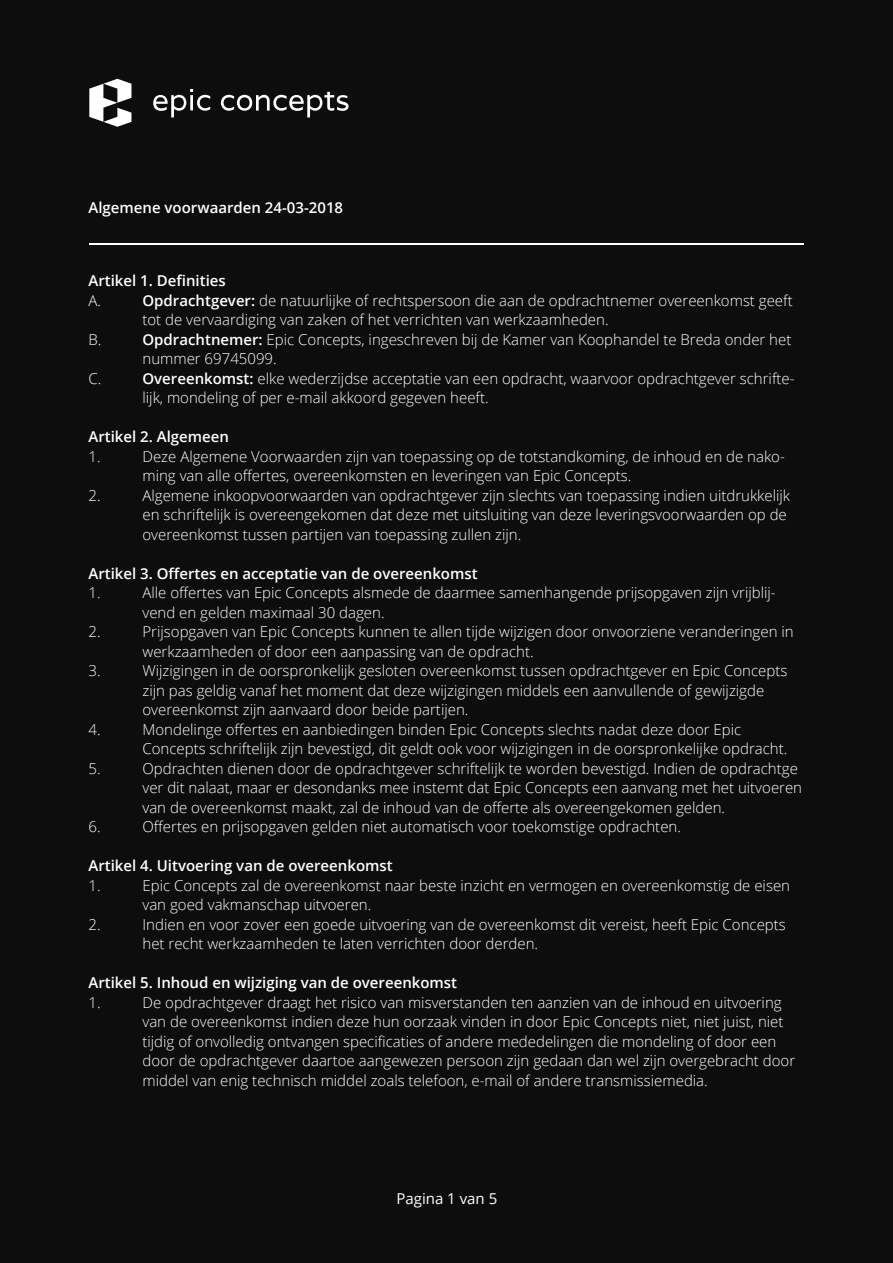
<style>
.page{position:relative;width:893px;height:1263px;background:#0d0d0d}
.page>*{position:absolute;margin:0;border:0;box-sizing:border-box;transform-origin:0 0}
.t1{font:300 15px/19.5px "Open Sans";color:#fff}
.t2{font:600 15px "Open Sans";color:#fff}
.t3{font:15px "Open Sans";color:#fff}
.s1{font-weight:600}
</style>
<div class="page">
<hr style="left:89px;top:243px;width:715px;height:2px;background:#fff">
<svg style="left:153px;top:89px;width:57px;height:28px"></svg>
<svg style="left:221px;top:92px;width:128px;height:25px"></svg>
<svg style="left:89px;top:79px;width:42px;height:48px"></svg>
<p class="t2" style="left:88px;top:197px;width:256px">Algemene voorwaarden 24-03-2018</p>
<p class="t2" style="left:88px;top:271px;width:139px">Artikel 1. Definities</p>
<p class="t1" style="left:88px;top:290px;width:14px">A.</p>
<p class="t1" style="left:142px;top:290px;width:652px"><span class="s1">Opdrachtgever:</span> de natuurlijke of rechtspersoon die aan de opdrachtnemer overeenkomst geeft tot de vervaardiging van zaken of het verrichten van werkzaamheden.</p>
<p class="t1" style="left:88px;top:329px;width:14px">B.</p>
<p class="t1" style="left:142px;top:329px;width:650px"><span class="s1">Opdrachtnemer:</span> Epic Concepts, ingeschreven bij de Kamer van Koophandel te Breda onder het nummer 69745099.</p>
<p class="t1" style="left:88px;top:368px;width:14px">C.</p>
<p class="t1" style="left:142px;top:368px;width:654px"><span class="s1">Overeenkomst:</span> elke wederzijdse acceptatie van een opdracht, waarvoor opdrachtgever schrifte&shy;lijk, mondeling of per e-mail akkoord gegeven heeft.</p>
<p class="t2" style="left:88px;top:427px;width:142px">Artikel 2. Algemeen</p>
<p class="t1" style="left:88px;top:446px;width:14px">1.</p>
<p class="t1" style="left:142px;top:446px;width:644px">Deze Algemene Voorwaarden zijn van toepassing op de totstandkoming, de inhoud en de nako&shy;ming van alle offertes, overeenkomsten en leveringen van Epic Concepts.</p>
<p class="t1" style="left:88px;top:485px;width:14px">2.</p>
<p class="t1" style="left:142px;top:485px;width:649px">Algemene inkoopvoorwaarden van opdrachtgever zijn slechts van toepassing indien uitdrukkelijk en schriftelijk is overeengekomen dat deze met uitsluiting van deze leveringsvoorwaarden op de overeenkomst tussen partijen van toepassing zullen zijn.</p>
<p class="t2" style="left:88px;top:563px;width:391px">Artikel 3. Offertes en acceptatie van de overeenkomst</p>
<p class="t1" style="left:88px;top:583px;width:14px">1.</p>
<p class="t1" style="left:142px;top:583px;width:635px">Alle offertes van Epic Concepts alsmede de daarmee samenhangende prijsopgaven zijn vrijblij&shy;vend en gelden maximaal 30 dagen.</p>
<p class="t1" style="left:88px;top:622px;width:14px">2.</p>
<p class="t1" style="left:142px;top:622px;width:653px">Prijsopgaven van Epic Concepts kunnen te allen tijde wijzigen door onvoorziene veranderingen in werkzaamheden of door een aanpassing van de opdracht.</p>
<p class="t1" style="left:88px;top:661px;width:14px">3.</p>
<p class="t1" style="left:142px;top:661px;width:646px">Wijzigingen in de oorspronkelijk gesloten overeenkomst tussen opdrachtgever en Epic Concepts zijn pas geldig vanaf het moment dat deze wijzigingen middels een aanvullende of gewijzigde overeenkomst zijn aanvaard door beide partijen.</p>
<p class="t1" style="left:88px;top:719px;width:14px">4.</p>
<p class="t1" style="left:142px;top:719px;width:646px">Mondelinge offertes en aanbiedingen binden Epic Concepts slechts nadat deze door Epic<br>Concepts schriftelijk zijn bevestigd, dit geldt ook voor wijzigingen in de oorspronkelijke opdracht.</p>
<p class="t1" style="left:88px;top:758px;width:14px">5.</p>
<p class="t1" style="left:142px;top:758px;width:661px">Opdrachten dienen door de opdrachtgever schriftelijk te worden bevestigd. Indien de opdrachtge ver dit nalaat, maar er desondanks mee instemt dat Epic Concepts een aanvang met het uitvoeren van de overeenkomst maakt, zal de inhoud van de offerte als overeengekomen gelden.</p>
<p class="t1" style="left:88px;top:817px;width:14px">6.</p>
<p class="t1" style="left:142px;top:817px;width:540px">Offertes en prijsopgaven gelden niet automatisch voor toekomstige opdrachten.</p>
<p class="t2" style="left:88px;top:856px;width:306px">Artikel 4. Uitvoering van de overeenkomst</p>
<p class="t1" style="left:88px;top:875px;width:14px">1.</p>
<p class="t1" style="left:142px;top:875px;width:649px">Epic Concepts zal de overeenkomst naar beste inzicht en vermogen en overeenkomstig de eisen van goed vakmanschap uitvoeren.</p>
<p class="t1" style="left:88px;top:914px;width:14px">2.</p>
<p class="t1" style="left:142px;top:914px;width:645px">Indien en voor zover een goede uitvoering van de overeenkomst dit vereist, heeft Epic Concepts het recht werkzaamheden te laten verrichten door derden.</p>
<p class="t2" style="left:88px;top:973px;width:370px">Artikel 5. Inhoud en wijziging van de overeenkomst</p>
<p class="t1" style="left:88px;top:992px;width:14px">1.</p>
<p class="t1" style="left:142px;top:992px;width:654px">De opdrachtgever draagt het risico van misverstanden ten aanzien van de inhoud en uitvoering van de overeenkomst indien deze hun oorzaak vinden in door Epic Concepts niet, niet juist, niet tijdig of onvolledig ontvangen specificaties of andere mededelingen die mondeling of door een door de opdrachtgever daartoe aangewezen persoon zijn gedaan dan wel zijn overgebracht door middel van enig technisch middel zoals telefoon, e-mail of andere transmissiemedia.</p>
<p class="t3" style="left:396px;top:1188px;width:102px">Pagina 1 van 5</p>
</div>
